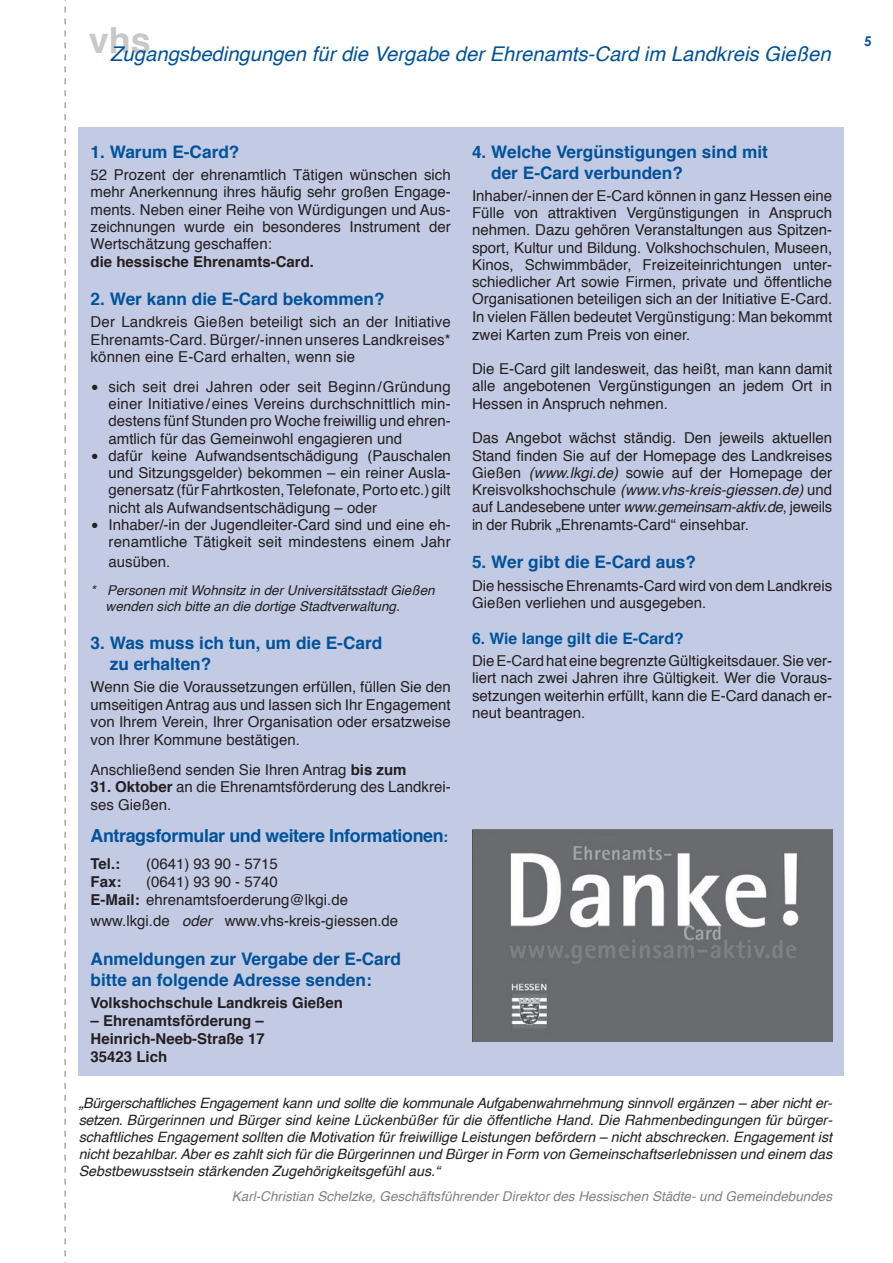
<style>
.page{position:relative;width:893px;height:1263px;background:#fff}
.page>*{position:absolute;margin:0;border:0;box-sizing:border-box;transform-origin:0 0}
.t1{font:italic 20.25px "Helvetica";color:#01529a}
.t2{font:700 18px "Helvetica";letter-spacing:-.02em;color:#01529a}
.t3{font:700 17.25px/20.7px "Helvetica";color:#01529a}
.t4{font:700 15.75px "Helvetica";color:#01529a}
.t5{font:15px/17.2px "Helvetica";color:#231f20;text-align:justify}
.t6{font:700 15px/18px "Helvetica";color:#231f20;text-align:justify}
.t7{font:italic 14.25px/17.1px "Helvetica";color:#231f20;text-align:justify}
.t8{font:italic 13.5px/16.2px "Helvetica";color:#231f20}
.t9{font:italic 13.5px "Helvetica";color:#808285}
.t10{font:700 13.5px "Century Gothic";color:#01529a}
.s1{font-size:24px}
.s2{font-weight:700}
.s3{font-size:15px}
.s4{font-style:italic}
</style>
<div class="page">
<div style="left:79px;top:128px;width:765px;height:948px;background:#c3cbe4"></div>
<svg style="left:64px;top:0;width:2px;height:1263px"></svg>
<img style="left:472px;top:829px;width:361px;height:213px">
<h1 class="t1" style="left:89px;top:38px;width:743px"><sup>vhs</sup>Zugangsbedingungen für die Vergabe der Ehrenamts-Card im Landkreis Gießen</h1>
<p class="t10" style="left:864px;top:33px;width:9px">5</p>
<p class="t3" style="left:91px;top:142px;width:150px">1. Warum E-Card?</p>
<p class="t5" style="left:91px;top:167px;width:362px">52 Prozent der ehrenamtlich Tätigen wünschen sich mehr Anerkennung ihres häufig sehr großen Engage&shy;ments. Neben einer Reihe von Würdigungen und Aus&shy;zeichnungen wurde ein besonderes Instrument der Wertschätzung geschaffen:</p>
<p class="t6" style="left:91px;top:253px;width:225px">die hessische Ehrenamts-Card.</p>
<p class="t3" style="left:91px;top:289px;width:295px">2. Wer kann die E-Card bekommen?</p>
<p class="t5" style="left:91px;top:314px;width:362px">Der Landkreis Gießen beteiligt sich an der Initiative Ehrenamts-Card. Bürger/-innen unseres Landkreises* können eine E-Card erhalten, wenn sie</p>
<p class="t5" style="left:109px;top:378px;width:344px;text-indent:-18px"><span class="s1">•</span> sich seit drei Jahren oder seit Beginn/Gründung einer Initiative/eines Vereins durchschnittlich min&shy;destens fünf Stunden pro Woche freiwillig und ehren&shy;amtlich für das Gemeinwohl engagieren und</p>
<p class="t5" style="left:109px;top:447px;width:344px;text-indent:-18px"><span class="s1">•</span> dafür keine Aufwandsentschädigung (Pauschalen und Sitzungsgelder) bekommen – ein reiner Ausla&shy;genersatz (für Fahrtkosten, Telefonate, Porto etc.) gilt nicht als Aufwandsentschädigung – oder</p>
<p class="t5" style="left:91px;top:516px;width:362px;text-align:right"><span class="s1">•</span> Inhaber/-in der Jugendleiter-Card sind und eine eh&shy;renamtliche Tätigkeit seit mindestens einem Jahr</p>
<p class="t5" style="left:109px;top:554px;width:63px">ausüben.</p>
<p class="t8" style="left:106px;top:583px;width:331px;text-indent:-15px">* Personen mit Wohnsitz in der Universitätsstadt Gießen wenden sich bitte an die dortige Stadtverwaltung.</p>
<p class="t3" style="left:110px;top:633px;width:274px;text-indent:-19px">3. Was muss ich tun, um die E-Card zu erhalten?</p>
<p class="t5" style="left:91px;top:679px;width:362px">Wenn Sie die Voraussetzungen erfüllen, füllen Sie den umseitigen Antrag aus und lassen sich Ihr Engagement von Ihrem Verein, Ihrer Organisation oder ersatzweise von Ihrer Kommune bestätigen.</p>
<p class="t5" style="left:91px;top:761px;width:318px">Anschließend senden Sie Ihren Antrag <span class="s2">bis zum</span></p>
<p class="t5" style="left:91px;top:778px;width:362px;line-height:18px"><span class="s2">31. Oktober</span> an die Ehrenamtsförderung des Landkrei&shy;ses Gießen.</p>
<p class="t2" style="left:91px;top:822px;width:359px">Antragsformular und weitere Informationen<span class="s3">:</span></p>
<p class="t6" style="left:91px;top:855px;width:31px">Tel.:</p>
<p class="t5" style="left:146px;top:856px;width:133px">(0641) 93 90 - 5715</p>
<p class="t6" style="left:91px;top:873px;width:32px">Fax:</p>
<p class="t3" style="left:491px;top:142px;width:278px;text-indent:-19px">4. Welche Vergünstigungen sind mit der E-Card verbunden?</p>
<p class="t5" style="left:472px;top:187px;width:362px">Inhaber/-innen der E-Card können in ganz Hessen eine Fülle von attraktiven Vergünstigungen in Anspruch nehmen. Dazu gehören Veranstaltungen aus Spitzen&shy;sport, Kultur und Bildung. Volkshochschulen, Museen, Kinos, Schwimmbäder, Freizeiteinrichtungen unter&shy;schiedlicher Art sowie Firmen, private und öffentliche Organisationen beteiligen sich an der Initiative E-Card.<br>In vielen Fällen bedeutet Vergünstigung: Man bekommt zwei Karten zum Preis von einer.</p>
<p class="t5" style="left:472px;top:360px;width:362px;line-height:17.7px">Die E-Card gilt landesweit, das heißt, man kann damit alle angebotenen Vergünstigungen an jedem Ort in Hessen in Anspruch nehmen.</p>
<p class="t5" style="left:472px;top:430px;width:362px">Das Angebot wächst ständig. Den jeweils aktuellen Stand finden Sie auf der Homepage des Landkreises Gießen <span class="s4">(www.lkgi.de)</span> sowie auf der Homepage der Kreisvolkshochschule <span class="s4">(www.vhs-kreis-giessen.de)</span> und auf Landesebene unter <span class="s4">www.gemeinsam-aktiv.de</span>, jeweils in der Rubrik „Ehrenamts-Card“ einsehbar.</p>
<p class="t3" style="left:472px;top:552px;width:225px">5. Wer gibt die E-Card aus?</p>
<p class="t5" style="left:472px;top:577px;width:362px">Die hessische Ehrenamts-Card wird von dem Landkreis<br>Gießen verliehen und ausgegeben.</p>
<p class="t4" style="left:472px;top:626px;width:213px">6. Wie lange gilt die E-Card?</p>
<p class="t5" style="left:472px;top:653px;width:362px">Die E-Card hat eine begrenzte Gültigkeitsdauer. Sie ver&shy;liert nach zwei Jahren ihre Gültigkeit. Wer die Voraus&shy;setzungen weiterhin erfüllt, kann die E-Card danach er&shy;neut beantragen.</p>
<p class="t5" style="left:91px;top:873px;width:259px;line-height:18px;text-indent:56px">(0641) 93 90 - 5740<br><span class="s2">E-Mail:</span> ehrenamtsfoerderung@lkgi.de</p>
<p class="t5" style="left:91px;top:913px;width:309px">www.lkgi.de <span class="s4">oder</span> www.vhs-kreis-giessen.de</p>
<p class="t3" style="left:91px;top:949px;width:312px">Anmeldungen zur Vergabe der E-Card bitte an folgende Adresse senden:</p>
<p class="t6" style="left:91px;top:994px;width:254px">Volkshochschule Landkreis Gießen</p>
<p class="t6" style="left:91px;top:1012px;width:176px">– Ehrenamtsförderung – Heinrich-Neeb-Straße 17<br>35423 Lich</p>
<p class="t7" style="left:79px;top:1094px;width:755px">„Bürgerschaftliches Engagement kann und sollte die kommunale Aufgabenwahrnehmung sinnvoll ergänzen – aber nicht er&shy;setzen. Bürgerinnen und Bürger sind keine Lückenbüßer für die öffentliche Hand. Die Rahmenbedingungen für bürger&shy;schaftliches Engagement sollten die Motivation für freiwillige Leistungen befördern – nicht abschrecken. Engagement ist nicht bezahlbar. Aber es zahlt sich für die Bürgerinnen und Bürger in Form von Gemeinschaftserlebnissen und einem das Sebstbewusstsein stärkenden Zugehörigkeitsgefühl aus.“</p>
<p class="t9" style="left:232px;top:1185px;width:602px">Karl-Christian Schelzke, Geschäftsführender Direktor des Hessischen Städte- und Gemeindebundes</p>
</div>
